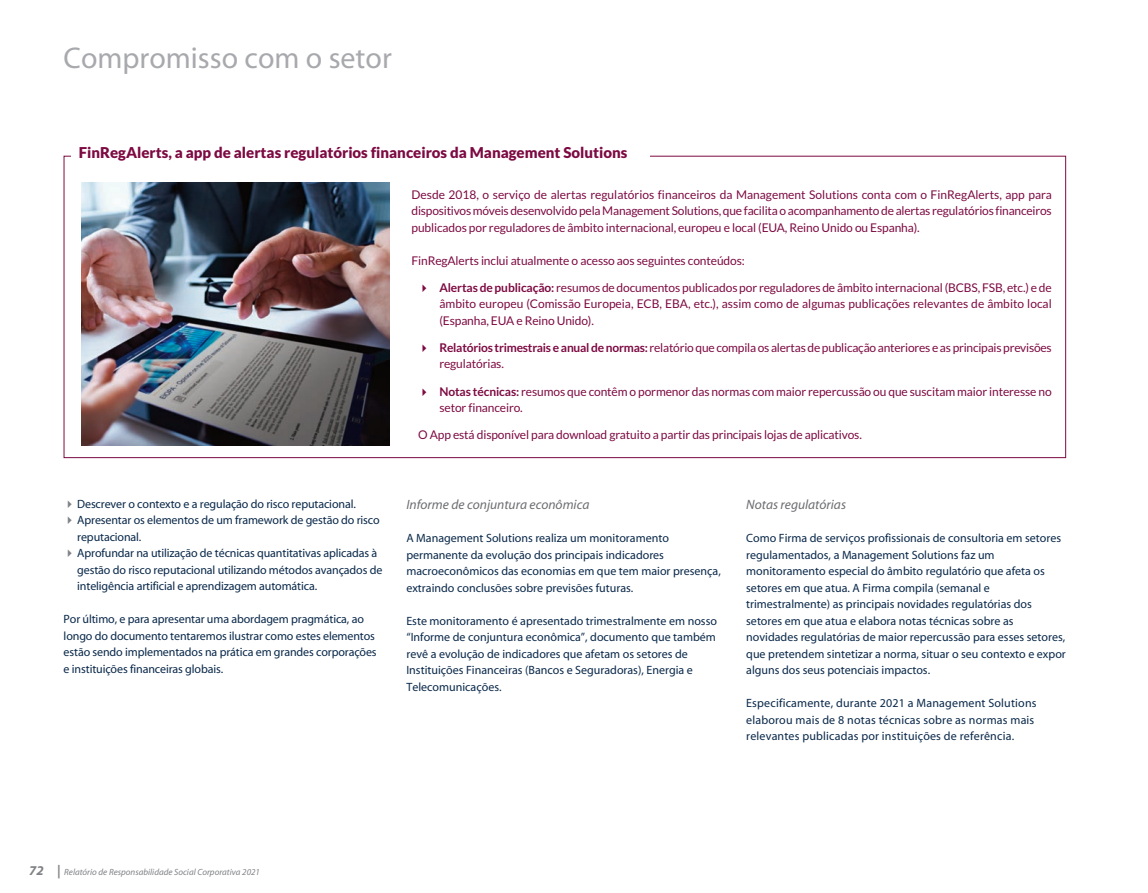
<style>
.page{position:relative;width:1148px;height:893px;background:#fff}
.page>*{position:absolute;margin:0;border:0;box-sizing:border-box;transform-origin:0 0}
.t1{font:30px "Myriad";color:#a8a9ad}
.t2{font:900 15px "Lato";color:#7d0a42}
.t3{font:italic 13.5px "Myriad";color:#6c6d70}
.t4{font:12px/16.5px "Myriad";color:#0a294a}
.t5{font:12px/16.5px "Lato";letter-spacing:-.01em;color:#7d0a42;text-align:justify}
.t6{font:italic 9px "Myriad";color:#808285}
.s1{color:#808285}
.s2{font-weight:700}
.s3{font-weight:700;font-size:13.5px}
</style>
<div class="page">
<img style="left:81px;top:182px;width:308px;height:263px">
<h1 class="t1" style="left:64px;top:43px;width:330px">Compromisso com o setor</h1>
<p class="t2" style="left:79px;top:144px;width:550px">FinRegAlerts, a app de alertas regulatórios financeiros da Management Solutions</p>
<p class="t4" style="left:64px;top:496px;width:294px"><span class="s1">✔</span>Descrever o contexto e a regulação do risco reputacional.</p>
<p class="t4" style="left:77px;top:512px;width:304px;text-indent:-14px"><span class="s1">✔</span>Apresentar os elementos de um framework de gestão do risco reputacional.</p>
<p class="t4" style="left:77px;top:545px;width:307px;text-indent:-14px"><span class="s1">✔</span>Aprofundar na utilização de técnicas quantitativas aplicadas à gestão do risco reputacional utilizando métodos avançados de inteligência artificial e aprendizagem automática.</p>
<p class="t4" style="left:64px;top:611px;width:315px">Por último, e para apresentar uma abordagem pragmática, ao longo do documento tentaremos ilustrar como estes elementos estão sendo implementados na prática em grandes corporações e instituições financeiras globais.</p>
<p class="t5" style="left:411px;top:186px;width:642px">Desde 2018, o serviço de alertas regulatórios financeiros da Management Solutions conta com o FinRegAlerts, app para dispositivos móveis desenvolvido pela Management Solutions, que facilita o acompanhamento de alertas regulatórios financeiros publicados por reguladores de âmbito internacional, europeu e local (EUA, Reino Unido ou Espanha).</p>
<p class="t5" style="left:411px;top:252px;width:335px">FinRegAlerts inclui atualmente o acesso aos seguintes conteúdos:</p>
<p class="t5" style="left:439px;top:279px;width:614px;text-indent:-21px">✔ <span class="s2">Alertas de publicação:</span> resumos de documentos publicados por reguladores de âmbito internacional (BCBS, FSB, etc.) e de âmbito europeu (Comissão Europeia, ECB, EBA, etc.), assim como de algumas publicações relevantes de âmbito local (Espanha, EUA e Reino Unido).</p>
<p class="t5" style="left:439px;top:339px;width:614px;text-indent:-21px">✔ <span class="s2">Relatórios trimestrais e anual de normas:</span> relatório que compila os alertas de publicação anteriores e as principais previsões regulatórias.</p>
<p class="t5" style="left:439px;top:383px;width:614px;text-indent:-21px">✔ <span class="s2">Notas técnicas:</span> resumos que contêm o pormenor das normas com maior repercussão ou que suscitam maior interesse no setor financeiro.</p>
<p class="t5" style="left:418px;top:427px;width:445px">O App está disponível para download gratuito a partir das principais lojas de aplicativos.</p>
<p class="t3" style="left:406px;top:498px;width:185px">Informe de conjuntura econômica</p>
<p class="t4" style="left:406px;top:530px;width:316px">A Management Solutions realiza um monitoramento permanente da evolução dos principais indicadores macroeconômicos das economias em que tem maior presença, extraindo conclusões sobre previsões futuras.</p>
<p class="t4" style="left:406px;top:613px;width:312px">Este monitoramento é apresentado trimestralmente em nosso “Informe de conjuntura econômica”, documento que também revê a evolução de indicadores que afetam os setores de Instituições Financeiras (Bancos e Seguradoras), Energia e Telecomunicações.</p>
<p class="t3" style="left:746px;top:498px;width:101px">Notas regulatórias</p>
<p class="t4" style="left:746px;top:530px;width:321px">Como Firma de serviços profissionais de consultoria em setores regulamentados, a Management Solutions faz um monitoramento especial do âmbito regulatório que afeta os setores em que atua. A Firma compila (semanal e trimestralmente) as principais novidades regulatórias dos setores em que atua e elabora notas técnicas sobre as novidades regulatórias de maior repercussão para esses setores, que pretendem sintetizar a norma, situar o seu contexto e expor alguns dos seus potenciais impactos.</p>
<p class="t4" style="left:746px;top:695px;width:292px">Especificamente, durante 2021 a Management Solutions elaborou mais de 8 notas técnicas sobre as normas mais relevantes publicadas por instituições de referência.</p>
<p class="t6" style="left:29px;top:868px;width:232px"><span class="s3">72 |</span> Relatório de Responsabilidade Social Corporativa 2021</p>
</div>
